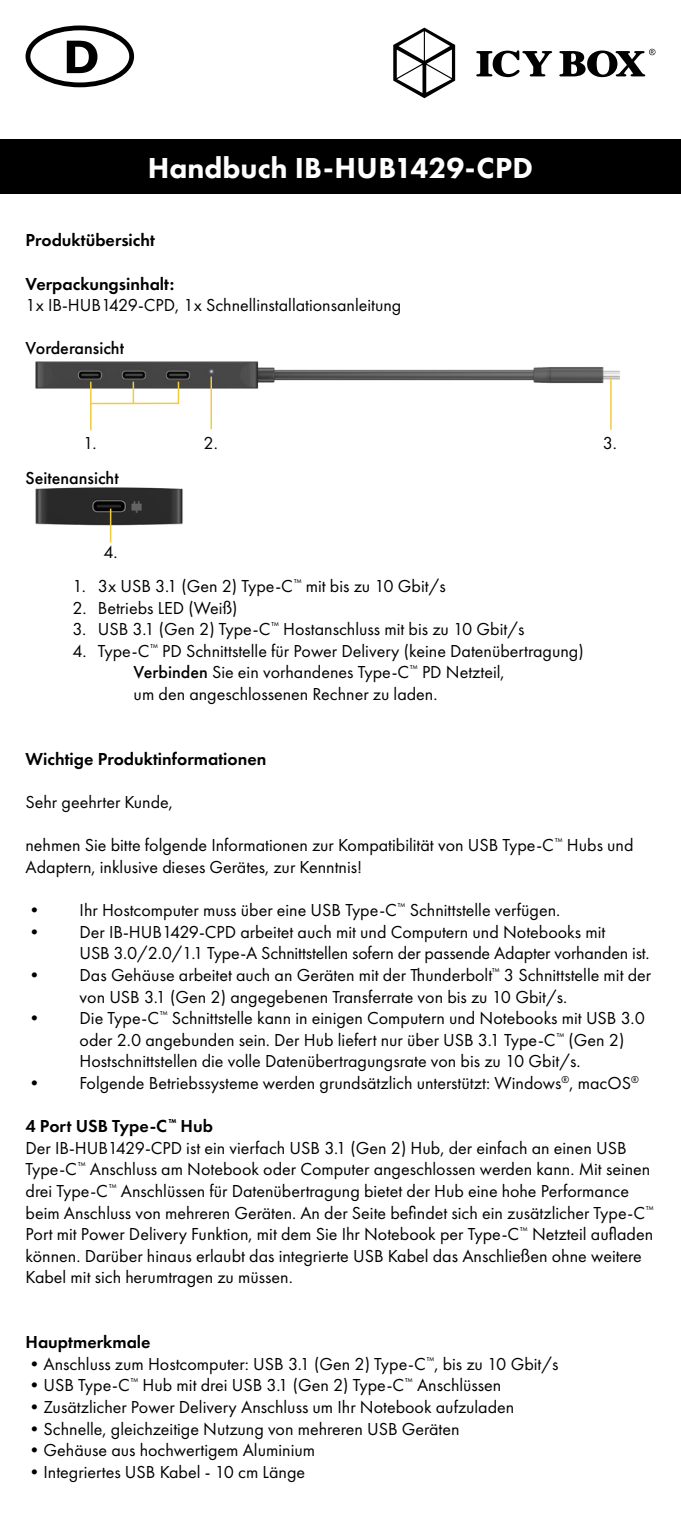
<style>
.page{position:relative;width:681px;height:1531px;background:#fff}
.page>*{position:absolute;margin:0;border:0;box-sizing:border-box;transform-origin:0 0}
.t1{font:800 30px "Futura PT";color:#fff}
.t2{font:18px/21.6px "Futura PT";color:#000}
.t3{font:600 18px "Futura PT";color:#000}
.t4{font:500 18px "Futura PT";color:#000}
.s1{font-weight:500}
.s2{font-weight:600}
</style>
<div class="page">
<svg style="left:393px;top:28px;width:62px;height:70px"></svg>
<svg style="left:476px;top:49px;width:179px;height:28px"></svg>
<div style="left:0;top:139px;width:680px;height:55px;background:#000"></div>
<img style="left:35px;top:487px;width:148px;height:56px">
<hr style="left:110px;top:509px;width:1px;height:34px;background:#f0cc40">
<img style="left:35px;top:361px;width:585px;height:50px">
<hr style="left:210px;top:376px;width:2px;height:53px;background:#f0cc40">
<hr style="left:90px;top:382px;width:1px;height:48px;background:#f0cc40">
<hr style="left:132px;top:382px;width:2px;height:22px;background:#f0cc40">
<svg style="left:178px;top:382px;width:1px;height:21px"></svg>
<hr style="left:91px;top:403px;width:88px;height:1px;background:#f0cc40">
<hr style="left:610px;top:377px;width:1px;height:53px;background:#f0cc40">
<div style="left:26px;top:26px;width:108px;height:61px;border:5px solid #000;border-radius:50%"></div>
<svg style="left:67px;top:41px;width:30px;height:32px"></svg>
<hr style="left:680px;top:139px;width:1px;height:55px;background:#000">
<h1 class="t1" style="left:148px;top:149px;width:387px">Handbuch IB-HUB1429-CPD</h1>
<p class="t3" style="left:26px;top:229px;width:131px">Produktübersicht</p>
<p class="t3" style="left:26px;top:272px;width:150px">Verpackungsinhalt:</p>
<p class="t2" style="left:26px;top:294px;width:377px">1x IB-HUB1429-CPD, 1x Schnellinstallationsanleitung</p>
<p class="t4" style="left:26px;top:337px;width:100px">Vorderansicht</p>
<p class="t2" style="left:83px;top:432px;width:15px">1.</p>
<p class="t2" style="left:203px;top:432px;width:16px">2.</p>
<p class="t2" style="left:602px;top:432px;width:15px">3.</p>
<p class="t4" style="left:26px;top:467px;width:95px">Seitenansicht</p>
<p class="t2" style="left:103px;top:541px;width:16px">4.</p>
<p class="t2" style="left:72px;top:575px;width:375px">1. 3x USB 3.1 (Gen 2) Type-C<sup>™</sup> mit bis zu 10 Gbit/s</p>
<p class="t2" style="left:72px;top:597px;width:167px">2. Betriebs LED (Weiß)</p>
<p class="t2" style="left:72px;top:618px;width:453px">3. USB 3.1 (Gen 2) Type-C<sup>™</sup> Hostanschluss mit bis zu 10 Gbit/s</p>
<p class="t2" style="left:134px;top:640px;width:451px;text-indent:-61px">4. Type-C<sup>™</sup> PD Schnittstelle für Power Delivery (keine Datenübertragung)<br><span class="s1">Verbinden</span> Sie ein vorhandenes Type-C<sup>™</sup> PD Netzteil,<br>um den angeschlossenen Rechner zu laden.</p>
<p class="t3" style="left:26px;top:747px;width:242px">Wichtige Produktinformationen</p>
<p class="t2" style="left:26px;top:791px;width:149px">Sehr geehrter Kunde,</p>
<p class="t2" style="left:26px;top:834px;width:609px">nehmen Sie bitte folgende Informationen zur Kompatibilität von USB Type-C<sup>™</sup> Hubs und<br>Adaptern, inklusive dieses Gerätes, zur Kenntnis!</p>
<p class="t2" style="left:26px;top:899px;width:536px">• Ihr Hostcomputer muss über eine USB Type-C<sup>™</sup> Schnittstelle verfügen.</p>
<p class="t2" style="left:80px;top:921px;width:571px;text-indent:-54px">• Der IB-HUB1429-CPD arbeitet auch mit und Computern und Notebooks mit<br>USB 3.0/2.0/1.1 Type-A Schnittstellen sofern der passende Adapter vorhanden ist.</p>
<p class="t2" style="left:80px;top:964px;width:573px;text-indent:-54px">• Das Gehäuse arbeitet auch an Geräten mit der Thunderbolt<sup>™</sup> 3 Schnittstelle mit der von USB 3.1 (Gen 2) angegebenen Transferrate von bis zu 10 Gbit/s.</p>
<p class="t2" style="left:80px;top:1007px;width:566px;text-indent:-54px">• Die Type-C<sup>™</sup> Schnittstelle kann in einigen Computern und Notebooks mit USB 3.0 oder 2.0 angebunden sein. Der Hub liefert nur über USB 3.1 Type-C<sup>™</sup> (Gen 2)<br>Hostschnittstellen die volle Datenübertragungsrate von bis zu 10 Gbit/s.</p>
<p class="t2" style="left:26px;top:1072px;width:614px">• Folgende Betriebssysteme werden grundsätzlich unterstützt: Windows<sup>®</sup>, macOS<sup>®</sup></p>
<p class="t2" style="left:26px;top:1115px;width:629px"><span class="s2">4 Port USB Type-C</span> <sup>™</sup> <span class="s2">Hub<br></span>Der IB-HUB1429-CPD ist ein vierfach USB 3.1 (Gen 2) Hub, der einfach an einen USB Type-C<sup>™</sup> Anschluss am Notebook oder Computer angeschlossen werden kann. Mit seinen drei Type-C<sup>™</sup> Anschlüssen für Datenübertragung bietet der Hub eine hohe Performance beim Anschluss von mehreren Geräten. An der Seite befindet sich ein zusätzlicher Type-C<sup>™ </sup>Port mit Power Delivery Funktion, mit dem Sie Ihr Notebook per Type-C<sup>™</sup> Netzteil aufladen können. Darüber hinaus erlaubt das integrierte USB Kabel das Anschließen ohne weitere Kabel mit sich herumtragen zu müssen.</p>
<p class="t3" style="left:26px;top:1331px;width:126px">Hauptmerkmale</p>
<p class="t2" style="left:26px;top:1353px;width:534px">•Anschluss zum Hostcomputer: USB 3.1 (Gen 2) Type-C<sup>™</sup>, bis zu 10 Gbit/s</p>
<p class="t2" style="left:26px;top:1374px;width:477px">•USB Type-C<sup>™</sup> Hub mit drei USB 3.1 (Gen 2) Type-C<sup>™</sup> Anschlüssen</p>
<p class="t2" style="left:26px;top:1396px;width:490px">•Zusätzlicher Power Delivery Anschluss um Ihr Notebook aufzuladen</p>
<p class="t2" style="left:26px;top:1417px;width:435px">•Schnelle, gleichzeitige Nutzung von mehreren USB Geräten</p>
<p class="t2" style="left:26px;top:1439px;width:291px">•Gehäuse aus hochwertigem Aluminium</p>
<p class="t2" style="left:26px;top:1461px;width:281px">•Integriertes USB Kabel - 10 cm Länge</p>
</div>
